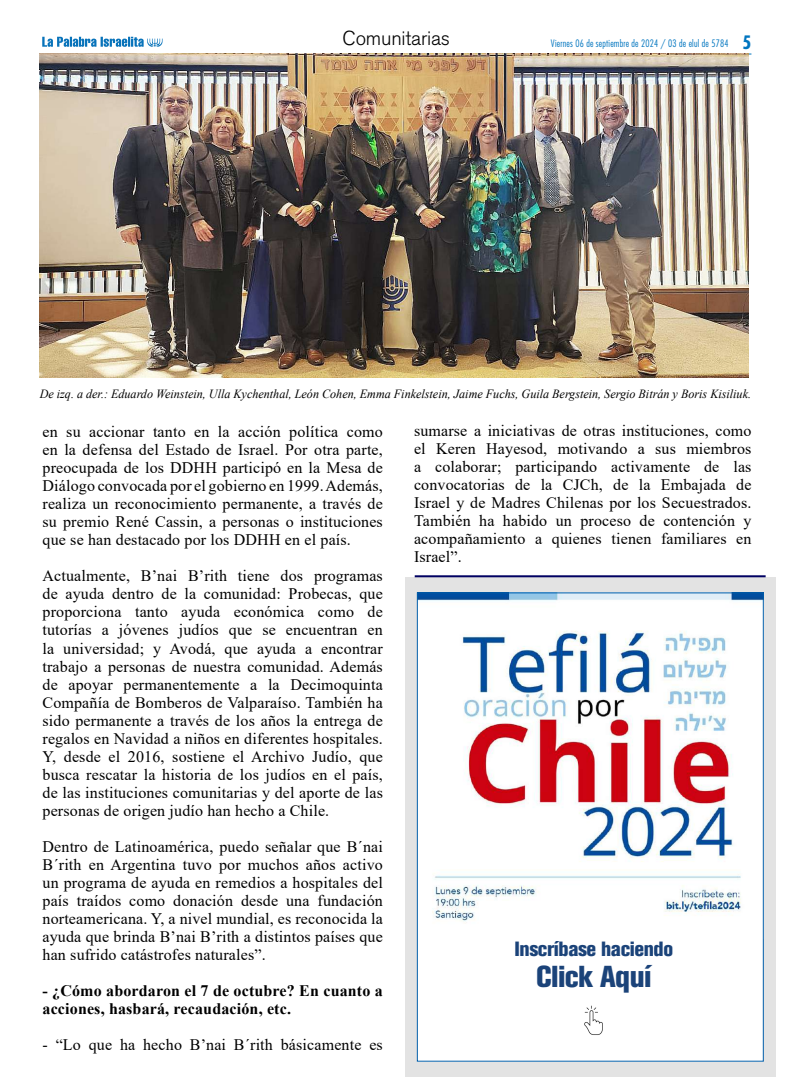
<style>
.page{position:relative;width:794px;height:1078px;background:#fff}
.page>*{position:absolute;margin:0;border:0;box-sizing:border-box;transform-origin:0 0}
.t1{font:30px "Akzidenz Grotesk BQ X Bd Cnd Alt";letter-spacing:-.02em;color:#1b4379}
.t2{font:20.4px "Akzidenz Grotesk BQ X Bd Cnd Alt";letter-spacing:-.02em;color:#1b4379}
.t3{font:300 20px "Akzidenz Grotesk BQ";letter-spacing:-.01em;color:#000}
.t4{font:16px/18px "Times New Roman";letter-spacing:.01em;color:#000;text-align:justify}
.t5{font:700 16px/18px "Times New Roman";letter-spacing:.01em;color:#000}
.t6{font:italic 12.5px "Times New Roman";color:#000}
.t7{font:300 condensed 10px "Futura Std";letter-spacing:.02em;color:#0075bf}
.s1{font-weight:700;font-size:18px}
</style>
<div class="page">
<hr style="left:43px;top:53px;width:708px;height:1px;background:#0075bf">
<svg style="left:42px;top:37px;width:120px;height:10px"></svg>
<div style="left:405px;top:577px;width:370px;height:499px;background:#e3e3e3"></div>
<div style="left:417px;top:592px;width:346px;height:468px;background:#fff"></div>
<img style="left:419px;top:594px;width:343px;height:327px">
<img style="left:584px;top:1005px;width:19px;height:30px">
<hr style="left:415px;top:575px;width:350px;height:2px;background:#000062">
<img style="left:40px;top:54px;width:708px;height:323px">
<p class="t3" style="left:342px;top:26px;width:109px">Comunitarias</p>
<p class="t7" style="left:551px;top:37px;width:202px">Viernes 06 de septiembre de 2024 / 03 de elul de 5784 <span class="s1">5</span></p>
<p class="t6" style="left:40px;top:385px;width:713px">De izq. a der.: Eduardo Weinstein, Ulla Kychenthal, León Cohen, Emma Finkelstein, Jaime Fuchs, Guila Bergstein, Sergio Bitrán y Boris Kisiliuk.</p>
<p class="t4" style="left:43px;top:422px;width:342px">en su accionar tanto en la acción política como en la defensa del Estado de Israel. Por otra parte, preocupada de los DDHH participó en la Mesa de Diálogo convocada por el gobierno en 1999. Además, realiza un reconocimiento permanente, a través de su premio René Cassin, a personas o instituciones que se han destacado por los DDHH en el país.</p>
<p class="t4" style="left:43px;top:566px;width:342px">Actualmente, B’nai B’rith tiene dos programas de ayuda dentro de la comunidad: Probecas, que proporciona tanto ayuda económica como de tutorías a jóvenes judíos que se encuentran en la universidad; y Avodá, que ayuda a encontrar trabajo a personas de nuestra comunidad. Además de apoyar permanentemente a la Decimoquinta Compañía de Bomberos de Valparaíso. También ha sido permanente a través de los años la entrega de regalos en Navidad a niños en diferentes hospitales.<br>Y, desde el 2016, sostiene el Archivo Judío, que busca rescatar la historia de los judíos en el país, de las instituciones comunitarias y del aporte de las personas de origen judío han hecho a Chile.</p>
<p class="t4" style="left:43px;top:836px;width:342px">Dentro de Latinoamérica, puedo señalar que B´nai B´rith en Argentina tuvo por muchos años activo un programa de ayuda en remedios a hospitales del país traídos como donación desde una fundación norteamericana. Y, a nivel mundial, es reconocida la ayuda que brinda B’nai B’rith a distintos países que han sufrido catástrofes naturales”.</p>
<p class="t5" style="left:43px;top:980px;width:342px">- ¿Cómo abordaron el 7 de octubre? En cuanto a acciones, hasbará, recaudación, etc.</p>
<p class="t4" style="left:43px;top:1034px;width:342px">- “Lo que ha hecho B’nai B´rith básicamente es</p>
<p class="t4" style="left:414px;top:421px;width:339px">sumarse a iniciativas de otras instituciones, como el Keren Hayesod, motivando a sus miembros a colaborar; participando activamente de las convocatorias de la CJCh, de la Embajada de Israel y de Madres Chilenas por los Secuestrados.<br>También ha habido un proceso de contención y acompañamiento a quienes tienen familiares en Israel”.</p>
<p class="t2" style="left:514px;top:936px;width:160px">Inscríbase haciendo</p>
<h1 class="t1" style="left:536px;top:959px;width:117px">Click Aquí</h1>
</div>
